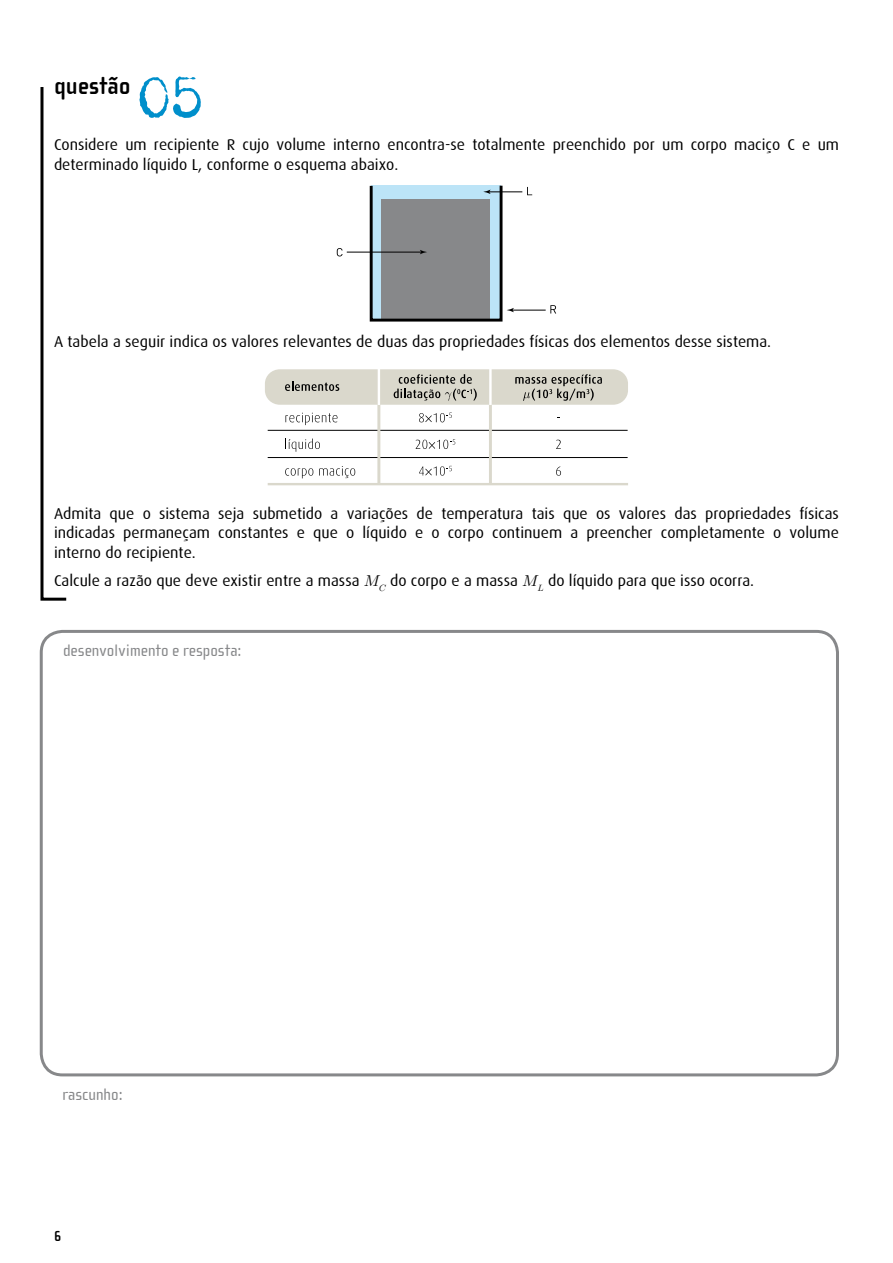
<style>
.page{position:relative;width:893px;height:1263px;background:#fff}
.page>*{position:absolute;margin:0;border:0;box-sizing:border-box;transform-origin:0 0}
.t1{font:60px "Typeka";color:#008fcb}
.t2{font:700 25.5px "Cholla Sans";color:#000}
.t3{font:17.25px "Cholla Sans";color:#87888a}
.t4{font:15.75px/19.5px "Dax";color:#000}
.t5{font:700 15px "Cholla Sans";color:#000}
.s1{font-family:"cmmi 10"}
</style>
<div class="page">
<svg style="left:40px;top:87px;width:27px;height:514px"></svg>
<div style="left:40px;top:630px;width:799px;height:446px;border:3px solid #87888a;border-radius:21px"></div>
<div style="left:265px;top:369px;width:363px;height:36px;background:#dad8cc;border-radius:15px"></div>
<hr style="left:268px;top:430px;width:360px;height:1px;background:#000">
<hr style="left:268px;top:457px;width:360px;height:1px;background:#000">
<hr style="left:377px;top:403px;width:3px;height:80px;background:#dad8cc">
<hr style="left:489px;top:403px;width:3px;height:81px;background:#dad8cc">
<hr style="left:378px;top:369px;width:2px;height:36px;background:#fff">
<hr style="left:489px;top:369px;width:3px;height:36px;background:#fff">
<svg style="left:285px;top:381px;width:54px;height:10px"></svg>
<svg style="left:394px;top:374px;width:83px;height:27px"></svg>
<svg style="left:515px;top:374px;width:87px;height:27px"></svg>
<svg style="left:285px;top:413px;width:53px;height:12px"></svg>
<svg style="left:419px;top:413px;width:33px;height:9px"></svg>
<svg style="left:288px;top:438px;width:32px;height:14px"></svg>
<svg style="left:415px;top:439px;width:40px;height:10px"></svg>
<svg style="left:556px;top:440px;width:5px;height:9px"></svg>
<svg style="left:285px;top:468px;width:28px;height:10px"></svg>
<svg style="left:319px;top:466px;width:36px;height:12px"></svg>
<svg style="left:419px;top:466px;width:33px;height:10px"></svg>
<svg style="left:556px;top:466px;width:5px;height:10px"></svg>
<hr style="left:268px;top:483px;width:360px;height:2px;background:#dad8cc">
<svg style="left:337px;top:248px;width:6px;height:8px"></svg>
<hr style="left:347px;top:252px;width:76px;height:1px;background:#000">
<svg style="left:527px;top:187px;width:5px;height:8px"></svg>
<hr style="left:488px;top:191px;width:34px;height:1px;background:#000">
<svg style="left:550px;top:305px;width:6px;height:8px"></svg>
<hr style="left:511px;top:310px;width:35px;height:1px;background:#000">
<svg style="left:370px;top:186px;width:144px;height:136px;background:#919a9f"></svg>
<h2 class="t2" style="left:54px;top:71px;width:78px">questão</h2>
<h1 class="t1" style="left:136px;top:63px;width:69px">05</h1>
<p class="t4" style="left:54px;top:135px;width:786px">Considere um recipiente R cujo volume interno encontra-se totalmente preenchido por um corpo maciço C e um determinado líquido L, conforme o esquema abaixo.</p>
<p class="t4" style="left:54px;top:332px;width:719px">A tabela a seguir indica os valores relevantes de duas das propriedades físicas dos elementos desse sistema.</p>
<p class="t4" style="left:54px;top:504px;width:786px;text-align:justify">Admita que o sistema seja submetido a variações de temperatura tais que os valores das propriedades físicas indicadas permaneçam constantes e que o líquido e o corpo continuem a preencher completamente o volume interno do recipiente.</p>
<p class="t4" style="left:54px;top:571px;width:702px">Calcule a razão que deve existir entre a massa <span class="s1">M</span><sub>C</sub> do corpo e a massa <span class="s1">M</span><sub>L</sub> do líquido para que isso ocorra.</p>
<p class="t3" style="left:63px;top:641px;width:180px">desenvolvimento e resposta:</p>
<p class="t3" style="left:63px;top:1085px;width:62px">rascunho:</p>
<p class="t5" style="left:54px;top:1228px;width:9px">6</p>
</div>
